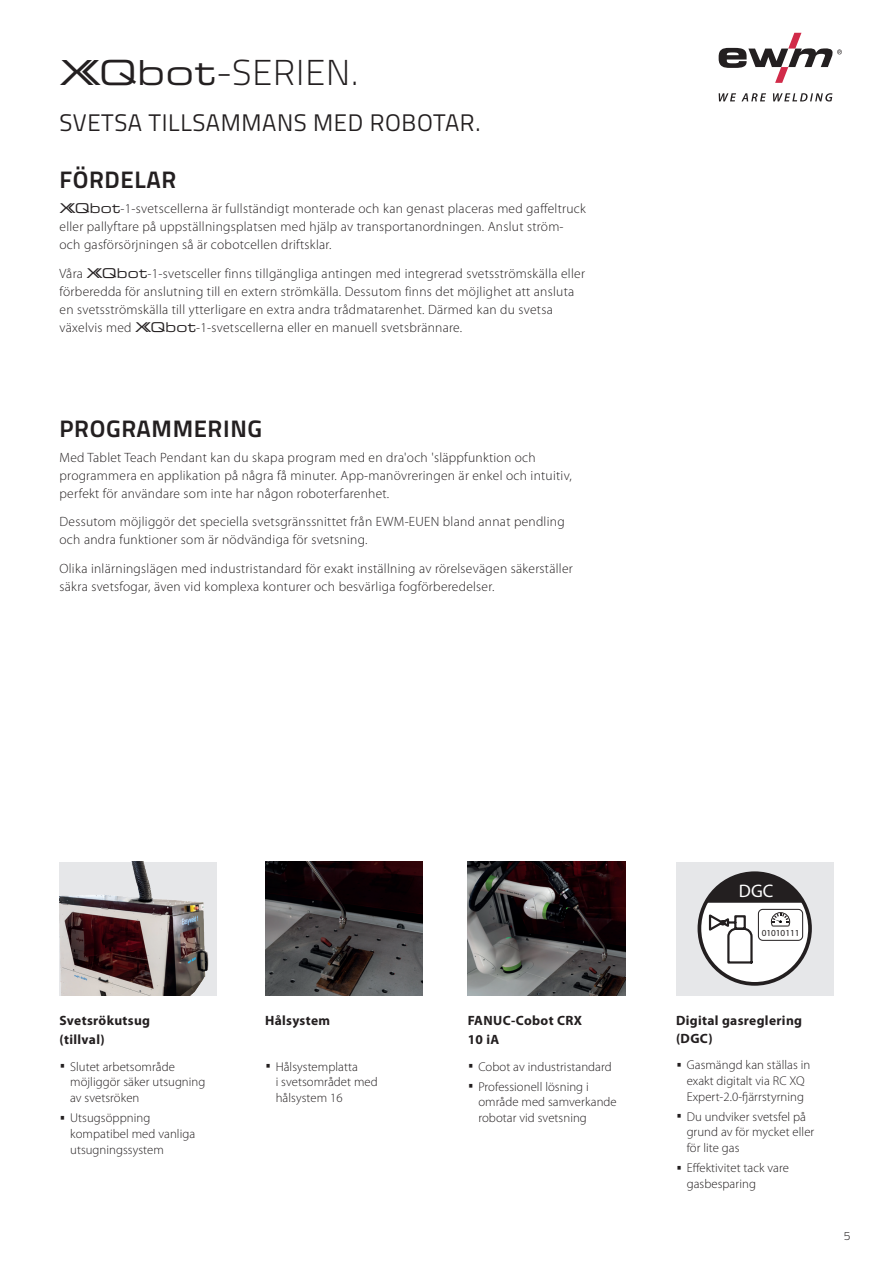
<style>
.page{position:relative;width:893px;height:1263px;background:#fff}
.page>*{position:absolute;margin:0;border:0;box-sizing:border-box;transform-origin:0 0}
.t1{font:300 36px "Titillium Text";letter-spacing:.025em;color:#231f20}
.t2{font:24px "Titillium Text";letter-spacing:.025em;color:#231f20}
.t3{font:700 24px "Titillium Text";letter-spacing:.025em;color:#231f20}
.t4{font:18.15px "Myriad Pro";color:#fff}
.t5{font:300 13.5px/18px "Myriad Pro";letter-spacing:.02em;color:#231f20}
.t6{font:700 13.5px/19.5px "Myriad Pro";letter-spacing:.025em;color:#231f20}
.t7{font:300 12.75px/15.8px "Myriad Pro";letter-spacing:.005em;color:#231f20}
.t8{font:300 12px "Titillium Text";color:#231f20}
.t9{font:9.3px "Myriad Pro";color:#231f20}
.s1{font-family:"XQEWMJR";font-weight:400;font-size:34.5px}
.s2{font-family:"XQEWMJR";font-weight:400}
.s3{font-family:"Titillium Text"}
</style>
<div class="page">
<img style="left:60px;top:861px;width:157px;height:134px">
<img style="left:265px;top:861px;width:157px;height:134px">
<img style="left:468px;top:861px;width:157px;height:134px">
<div style="left:676px;top:861px;width:157px;height:134px;background:#e6e7e9"></div>
<div style="left:699px;top:873px;width:111px;height:111px;background:#fff;border-radius:50%"></div>
<div style="left:698px;top:871px;width:114px;height:115px;border:4px solid #231f20;border-radius:50%"></div>
<svg style="left:706px;top:873px;width:98px;height:30px"></svg>
<svg style="left:707px;top:914px;width:46px;height:51px"></svg>
<div style="left:758px;top:909px;width:45px;height:32px;border:1px solid #231f20;border-radius:4px"></div>
<svg style="left:771px;top:912px;width:19px;height:15px"></svg>
<svg style="left:719px;top:93px;width:113px;height:9px"></svg>
<svg style="left:719px;top:33px;width:123px;height:50px"></svg>
<h1 class="t1" style="left:60px;top:46px;width:300px"><span class="s1">XQbot</span>-SERIEN.</h1>
<h2 class="t2" style="left:60px;top:105px;width:422px">SVETSA TILLSAMMANS MED ROBOTAR.</h2>
<h2 class="t3" style="left:60px;top:161px;width:118px">FÖRDELAR</h2>
<p class="t5" style="left:60px;top:200px;width:528px"><span class="s2">XQbot</span>-1-svetscellerna är fullständigt monterade och kan genast placeras med gaffeltruck eller pallyftare på uppställningsplatsen med hjälp av transportanordningen. Anslut ström&shy;och gasförsörjningen så är cobotcellen driftsklar.</p>
<p class="t5" style="left:60px;top:265px;width:527px">Våra <span class="s2">XQbot</span>-1-svetsceller finns tillgängliga antingen med integrerad svetsströmskälla eller förberedda för anslutning till en extern strömkälla. Dessutom finns det möjlighet att ansluta en svetsströmskälla till ytterligare en extra andra trådmatarenhet. Därmed kan du svetsa växelvis med <span class="s2">XQbot</span>-1-svetscellerna eller en manuell svetsbrännare.</p>
<h2 class="t3" style="left:60px;top:410px;width:204px">PROGRAMMERING</h2>
<p class="t5" style="left:60px;top:448px;width:514px">Med Tablet Teach Pendant kan du skapa program med en dra'och 'släppfunktion och programmera en applikation på några få minuter. App-manövreringen är enkel och intuitiv, perfekt för användare som inte har någon roboterfarenhet.</p>
<p class="t5" style="left:60px;top:513px;width:507px">Dessutom möjliggör det speciella svetsgränssnittet från EWM-EUEN bland annat pendling och andra funktioner som är nödvändiga för svetsning.</p>
<p class="t5" style="left:60px;top:560px;width:515px">Olika inlärningslägen med industristandard för exakt inställning av rörelsevägen säkerställer säkra svetsfogar, även vid komplexa konturer och besvärliga fogförberedelser.</p>
<p class="t6" style="left:60px;top:1010px;width:92px">Svetsrökutsug (tillval)</p>
<p class="t7" style="left:70px;top:1059px;width:137px;text-indent:-11px"><span class="s3">•</span> Slutet arbetsområde möjliggör säker utsugning av svetsröken</p>
<p class="t7" style="left:70px;top:1110px;width:127px;text-indent:-11px"><span class="s3">•</span> Utsugsöppning kompatibel med vanliga utsugningssystem</p>
<p class="t6" style="left:265px;top:1011px;width:67px">Hålsystem</p>
<p class="t7" style="left:276px;top:1059px;width:104px;text-indent:-11px"><span class="s3">•</span> Hålsystemplatta<br>i svetsområdet med hålsystem 16</p>
<p class="t6" style="left:468px;top:1011px;width:116px">FANUC-Cobot CRX<br>10 iA</p>
<p class="t7" style="left:468px;top:1059px;width:145px"><span class="s3">•</span> Cobot av industristandard</p>
<p class="t7" style="left:478px;top:1079px;width:140px;text-indent:-11px"><span class="s3">•</span> Professionell lösning i område med samverkande robotar vid svetsning</p>
<h3 class="t4" style="left:739px;top:880px;width:36px">DGC</h3>
<p class="t9" style="left:762px;top:927px;width:39px">01010111</p>
<p class="t6" style="left:676px;top:1011px;width:128px;line-height:18px">Digital gasreglering (DGC)</p>
<p class="t7" style="left:676px;top:1057px;width:136px;text-align:center"><span class="s3">•</span> Gasmängd kan ställas in exakt digitalt via RC XQ<br>Expert-2.0-fjärrstyrning</p>
<p class="t7" style="left:687px;top:1109px;width:129px;text-indent:-11px"><span class="s3">•</span> Du undviker svetsfel på grund av för mycket eller för lite gas</p>
<p class="t7" style="left:687px;top:1160px;width:104px;text-indent:-11px"><span class="s3">•</span> Effektivitet tack vare gasbesparing</p>
<p class="t8" style="left:844px;top:1227px;width:8px">5</p>
</div>
